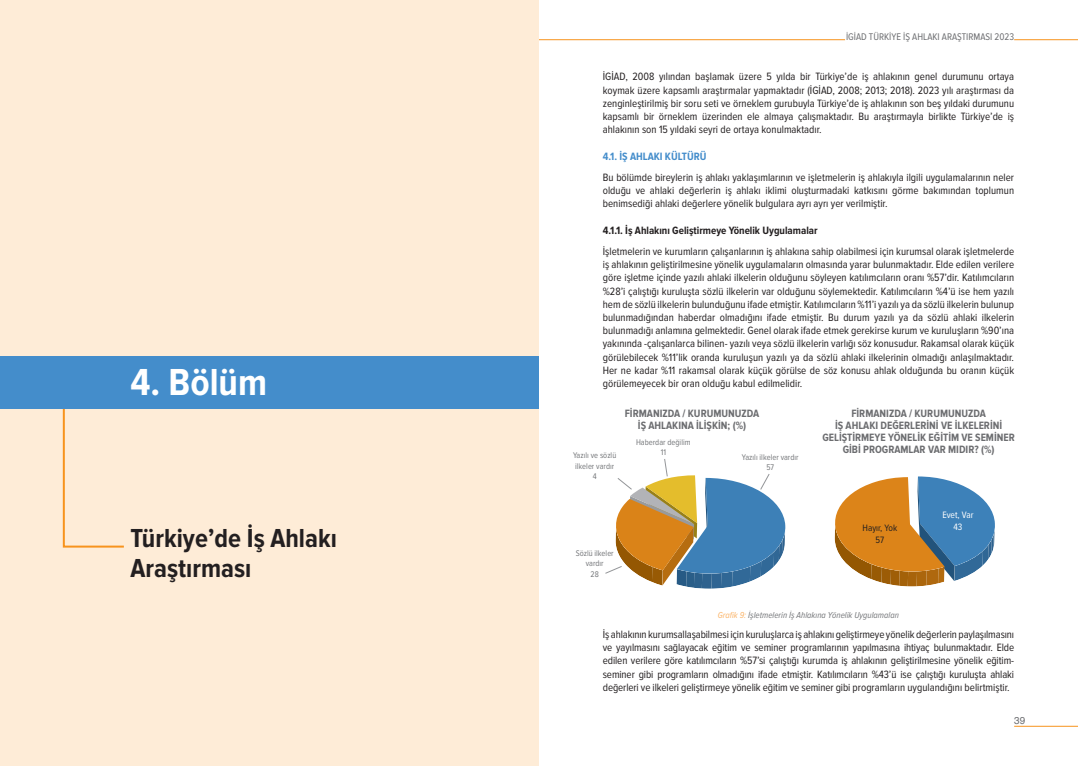
<style>
.page{position:relative;width:1078px;height:766px;background:#fff}
.page>*{position:absolute;margin:0;border:0;box-sizing:border-box;transform-origin:0 0}
.t1{font:700 39px "Proxima Nova Cond";color:#fff}
.t2{font:700 27px "Proxima Nova Cond";color:#231f20}
.t3{font:11px/13.2px "Proxima Nova Cond";color:#231f20;text-align:justify}
.t4{font:700 11px/12px "Proxima Nova Cond";color:#6c6d70;text-align:center}
.t5{font:700 11px "Proxima Nova Cond";color:#231f20}
.t6{font:700 11px "Proxima Nova Cond";color:#448dcb}
.t7{font:10px "Proxima Nova Cond";color:#6c6d70}
.t8{font:10px "Helvetica";color:#6c6d70}
.t9{font:9.6px "Proxima Nova Cond";color:#231f20}
.t10{font:9.6px "Proxima Nova Cond";color:#fff}
.t11{font:italic 9px "Proxima Nova Cond";color:#76787b}
.t12{font:8.5px/10.4px "Proxima Nova Cond";color:#76787b;text-align:center}
.s1{color:#fbb56a}
</style>
<div class="page">
<svg style="left:834px;top:476px;width:161px;height:110px"></svg>
<hr style="left:1013px;top:39px;width:64px;height:1px;background:#f7931d">
<hr style="left:1013px;top:725px;width:64px;height:1px;background:#f7931d">
<hr style="left:234px;top:39px;width:610px;height:1px;background:#f7931d">
<div style="left:0;top:0;width:539px;height:765px;background:#feecd7"></div>
<svg style="left:62px;top:409px;width:62px;height:139px"></svg>
<div style="left:0;top:356px;width:539px;height:53px;background:#448dcb"></div>
<svg style="left:605px;top:459px;width:180px;height:129px"></svg>
<p class="t1" style="left:130px;top:360px;width:138px">4. Bölüm</p>
<p class="t2" style="left:130px;top:522px;width:208px">Türkiye’de İş Ahlakı</p>
<p class="t2" style="left:130px;top:552px;width:122px">Araştırması</p>
<p class="t7" style="left:845px;top:31px;width:170px">İGİAD TÜRKİYE İŞ AHLAKI ARAŞTIRMASI 2023</p>
<p class="t3" style="left:602px;top:70px;width:413px">İGİAD, 2008 yılından başlamak üzere 5 yılda bir Türkiye’de iş ahlakının genel durumunu ortaya koymak üzere kapsamlı araştırmalar yapmaktadır (İGİAD, 2008; 2013; 2018). 2023 yılı araştırması da zenginleştirilmiş bir soru seti ve örneklem gurubuyla Türkiye’de iş ahlakının son beş yıldaki durumunu kapsamlı bir örneklem üzerinden ele almaya çalışmaktadır. Bu araştırmayla birlikte Türkiye’de iş ahlakının son 15 yıldaki seyri de ortaya konulmaktadır.</p>
<p class="t6" style="left:602px;top:150px;width:105px">4.1. İŞ AHLAKI KÜLTÜRÜ</p>
<p class="t3" style="left:602px;top:171px;width:413px">Bu bölümde bireylerin iş ahlakı yaklaşımlarının ve işletmelerin iş ahlakıyla ilgili uygulamalarının neler olduğu ve ahlaki değerlerin iş ahlakı iklimi oluşturmadaki katkısını görme bakımından toplumun benimsediği ahlaki değerlere yönelik bulgulara ayrı ayrı yer verilmiştir.</p>
<p class="t5" style="left:602px;top:224px;width:216px">4.1.1. İş Ahlakını Geliştirmeye Yönelik Uygulamalar</p>
<p class="t3" style="left:602px;top:245px;width:413px">İşletmelerin ve kurumların çalışanlarının iş ahlakına sahip olabilmesi için kurumsal olarak işletmelerde iş ahlakının geliştirilmesine yönelik uygulamaların olmasında yarar bulunmaktadır. Elde edilen verilere göre işletme içinde yazılı ahlaki ilkelerin olduğunu söyleyen katılımcıların oranı %57’dir. Katılımcıların %28’i çalıştığı kuruluşta sözlü ilkelerin var olduğunu söylemektedir. Katılımcıların %4’ü ise hem yazılı hem de sözlü ilkelerin bulunduğunu ifade etmiştir. Katılımcıların %11’i yazılı ya da sözlü ilkelerin bulunup bulunmadığından haberdar olmadığını ifade etmiştir. Bu durum yazılı ya da sözlü ahlaki ilkelerin bulunmadığı anlamına gelmektedir. Genel olarak ifade etmek gerekirse kurum ve kuruluşların %90’ına yakınında -çalışanlarca bilinen- yazılı veya sözlü ilkelerin varlığı söz konusudur. Rakamsal olarak küçük görülebilecek %11’lik oranda kuruluşun yazılı ya da sözlü ahlaki ilkelerinin olmadığı anlaşılmaktadır.<br>Her ne kadar %11 rakamsal olarak küçük görülse de söz konusu ahlak olduğunda bu oranın küçük görülemeyecek bir oran olduğu kabul edilmelidir.</p>
<p class="t12" style="left:573px;top:450px;width:45px">Yazılı ve sözlü ilkeler vardır<br>4</p>
<p class="t4" style="left:624px;top:407px;width:136px">FİRMANIZDA / KURUMUNUZDA</p>
<p class="t4" style="left:637px;top:419px;width:110px">İŞ AHLAKINA İLİŞKİN; (%)</p>
<p class="t12" style="left:636px;top:437px;width:56px">Haberdar değilim<br>11</p>
<p class="t12" style="left:741px;top:451px;width:58px">Yazılı ilkeler vardır<br>57</p>
<p class="t12" style="left:575px;top:547px;width:40px">Sözlü ilkeler vardır<br>28</p>
<p class="t4" style="left:851px;top:407px;width:136px">FİRMANIZDA / KURUMUNUZDA</p>
<p class="t4" style="left:834px;top:419px;width:169px">İŞ AHLAKI DEĞERLERİNİ VE İLKELERİNİ</p>
<p class="t4" style="left:822px;top:431px;width:194px">GELİŞTİRMEYE YÖNELİK EĞİTİM VE SEMİNER<br>GİBİ PROGRAMLAR VAR MIDIR? (%)</p>
<p class="t10" style="left:942px;top:509px;width:33px">Evet, Var</p>
<p class="t9" style="left:862px;top:522px;width:36px">Hayır, Yok</p>
<p class="t10" style="left:953px;top:521px;width:10px">43</p>
<p class="t9" style="left:875px;top:534px;width:10px">57</p>
<p class="t11" style="left:717px;top:610px;width:183px"><span class="s1">Grafik 9:</span> İşletmelerin İş Ahlakına Yönelik Uygulamaları</p>
<p class="t3" style="left:602px;top:627px;width:413px">İş ahlakının kurumsallaşabilmesi için kuruluşlarca iş ahlakını geliştirmeye yönelik değerlerin paylaşılmasını ve yayılmasını sağlayacak eğitim ve seminer programlarının yapılmasına ihtiyaç bulunmaktadır. Elde edilen verilere göre katılımcıların %57’si çalıştığı kurumda iş ahlakının geliştirilmesine yönelik eğitim&shy;seminer gibi programların olmadığını ifade etmiştir. Katılımcıların %43’ü ise çalıştığı kuruluşta ahlaki değerleri ve ilkeleri geliştirmeye yönelik eğitim ve seminer gibi programların uygulandığını belirtmiştir.</p>
<p class="t8" style="left:1013px;top:711px;width:13px">39</p>
</div>
